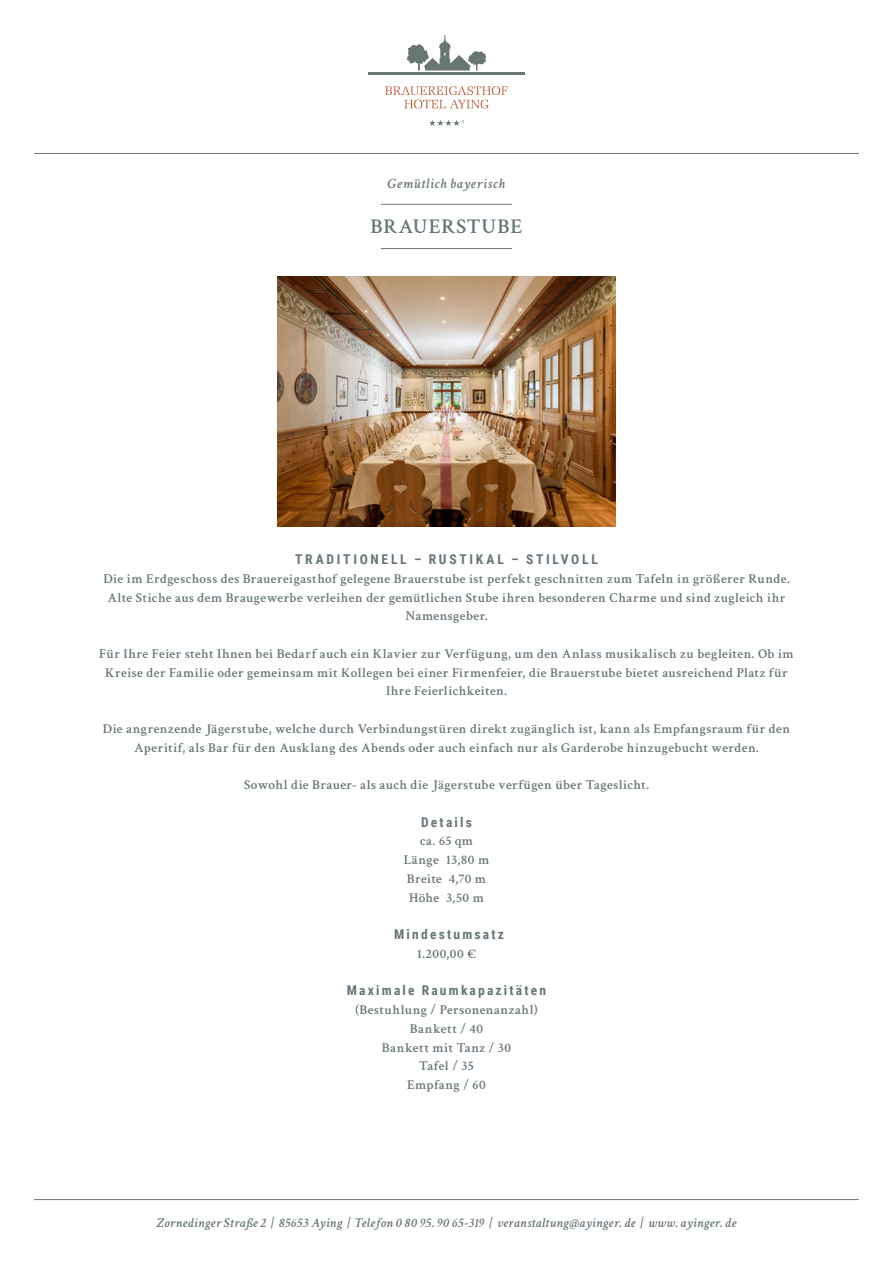
<style>
.page{position:relative;width:893px;height:1263px;background:#fff}
.page>*{position:absolute;margin:0;border:0;box-sizing:border-box;transform-origin:0 0}
.Headline_Crimson{font:600 21px "Crimson Text";letter-spacing:.04em;color:#677870}
.Overline{font:italic 600 14.25px "Crimson Text";letter-spacing:.055em;color:#677870}
.Fließtext_Crimson{font:600 13.5px/18.8px "Crimson Text";letter-spacing:.03em;color:#677870;text-align:center}
.t1{font:italic 600 13.5px "Crimson Text";letter-spacing:.02em;color:#677870}
.Roboto_für_Räume_etc{font:700 13.5px "Roboto Condensed";letter-spacing:.165em;color:#677870}
.Roboto_für_Räume_etc-2{font:700 13.5px "Roboto Condensed";letter-spacing:.2em;color:#677870}
</style>
<div class="page">
<svg style="left:385px;top:86px;width:123px;height:22px"></svg>
<hr style="left:368px;top:72px;width:157px;height:3px;background:#677870">
<svg style="left:407px;top:35px;width:79px;height:36px"></svg>
<svg style="left:429px;top:120px;width:35px;height:6px"></svg>
<hr style="left:34px;top:1199px;width:825px;height:1px;background:#677870">
<hr style="left:34px;top:153px;width:825px;height:1px;background:#677870">
<img style="left:277px;top:276px;width:339px;height:250px">
<hr style="left:381px;top:204px;width:131px;height:1px;background:#677870">
<hr style="left:381px;top:248px;width:131px;height:1px;background:#677870">
<p class="Overline" style="left:388px;top:174px;width:119px">Gemütlich bayerisch</p>
<p class="Headline_Crimson" style="left:371px;top:212px;width:153px">BRAUERSTUBE</p>
<p class="Roboto_für_Räume_etc-2" style="left:295px;top:550px;width:304px">TRADITIONELL – RUSTIKAL – STILVOLL</p>
<p class="Fließtext_Crimson" style="left:103px;top:568px;width:688px">Die im Erdgeschoss des Brauereigasthof gelegene Brauerstube ist perfekt geschnitten zum Tafeln in größerer Runde.<br>Alte Stiche aus dem Braugewerbe verleihen der gemütlichen Stube ihren besonderen Charme und sind zugleich ihr<br>Namensgeber.</p>
<p class="Fließtext_Crimson" style="left:99px;top:643px;width:696px">Für Ihre Feier steht Ihnen bei Bedarf auch ein Klavier zur Verfügung, um den Anlass musikalisch zu begleiten. Ob im<br>Kreise der Familie oder gemeinsam mit Kollegen bei einer Firmenfeier, die Brauerstube bietet ausreichend Platz für<br>Ihre Feierlichkeiten.</p>
<p class="Fließtext_Crimson" style="left:103px;top:718px;width:689px">Die angrenzende Jägerstube, welche durch Verbindungstüren direkt zugänglich ist, kann als Empfangsraum für den<br>Aperitif, als Bar für den Ausklang des Abends oder auch einfach nur als Garderobe hinzugebucht werden.</p>
<p class="Fließtext_Crimson" style="left:244px;top:774px;width:406px">Sowohl die Brauer- als auch die Jägerstube verfügen über Tageslicht.</p>
<p class="Roboto_für_Räume_etc" style="left:421px;top:812px;width:52px">Details</p>
<p class="Fließtext_Crimson" style="left:420px;top:831px;width:54px">ca. 65 qm</p>
<p class="Fließtext_Crimson" style="left:404px;top:849px;width:87px">Länge 13,80 m</p>
<p class="Fließtext_Crimson" style="left:407px;top:868px;width:81px">Breite 4,70 m</p>
<p class="Fließtext_Crimson" style="left:409px;top:887px;width:76px">Höhe 3,50 m</p>
<p class="Roboto_für_Räume_etc" style="left:394px;top:925px;width:111px">Mindestumsatz</p>
<p class="Fließtext_Crimson" style="left:417px;top:943px;width:61px">1.200,00 €</p>
<p class="Roboto_für_Räume_etc" style="left:347px;top:981px;width:201px">Maximale Raumkapazitäten</p>
<p class="Fließtext_Crimson" style="left:355px;top:999px;width:184px">(Bestuhlung / Personenanzahl)</p>
<p class="Fließtext_Crimson" style="left:410px;top:1018px;width:75px">Bankett / 40</p>
<p class="Fließtext_Crimson" style="left:382px;top:1037px;width:131px">Bankett mit Tanz / 30</p>
<p class="Fließtext_Crimson" style="left:419px;top:1056px;width:56px">Tafel / 35</p>
<p class="Fließtext_Crimson" style="left:407px;top:1074px;width:80px">Empfang / 60</p>
<p class="t1" style="left:156px;top:1213px;width:581px">Zornedinger Straße 2 | 85653 Aying | Telefon 0 80 95. 90 65-319 | veranstaltung@ayinger. de | www. ayinger. de</p>
</div>
